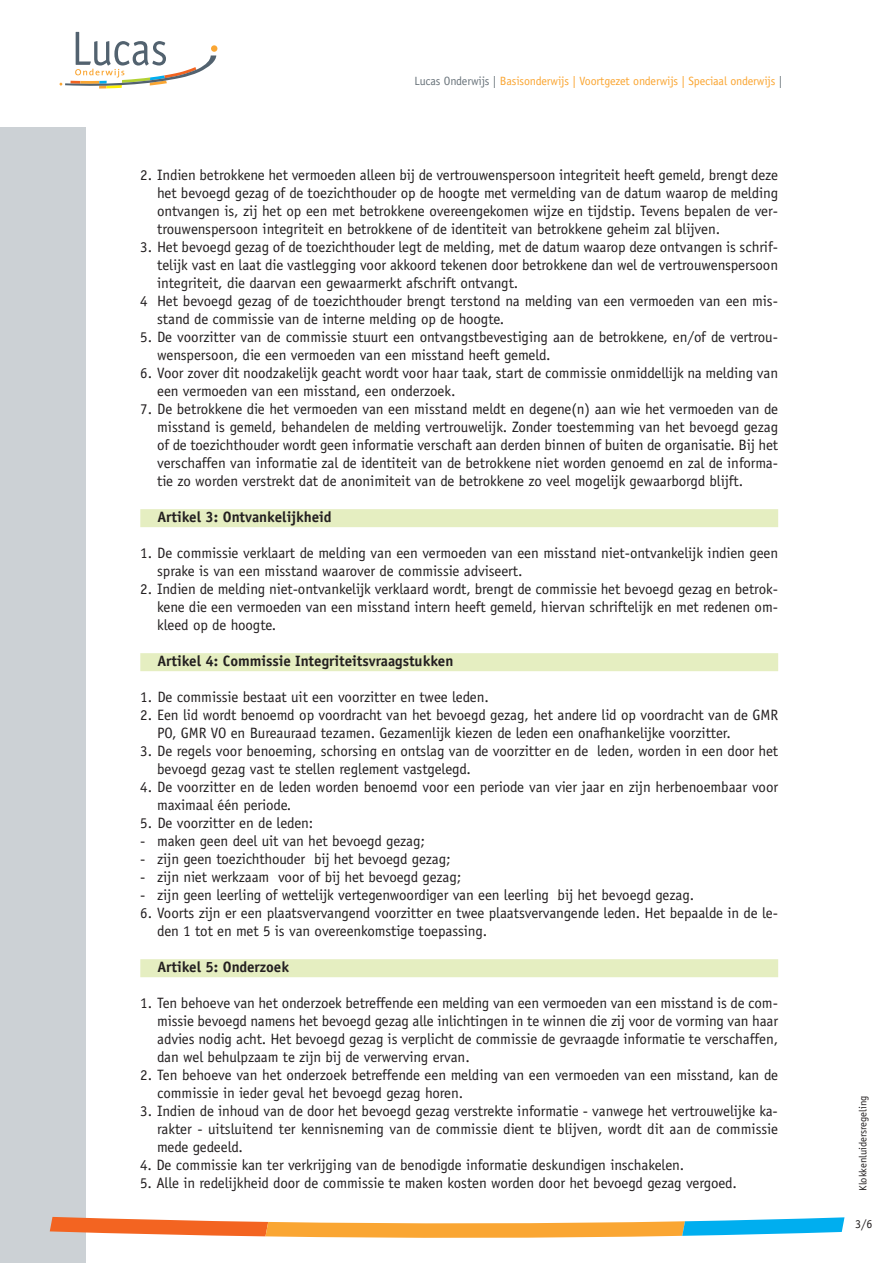
<style>
.page{position:relative;width:893px;height:1263px;background:#fff}
.page>*{position:absolute;margin:0;border:0;box-sizing:border-box;transform-origin:0 0}
.t1{font:15px/18px "Officina Sans LT";letter-spacing:-.005em;color:#231f20}
.t2{font:700 15px "Officina Sans LT";color:#231f20}
.t3{font:12px "Officina Sans LT";letter-spacing:-.01em;color:#faa633}
.t4{font:12px "Officina Sans LT";color:#231f20}
.t5{font:10.5px "Officina Sans LT";color:#231f20}
.s1{color:#6a747b}
</style>
<div class="page">
<div style="left:0;top:128px;width:85px;height:1135px;background:#ccd1d5"></div>
<div style="left:211px;top:45px;width:6px;height:7px;background:#faa633;border-radius:50%"></div>
<svg style="left:60px;top:32px;width:156px;height:57px"></svg>
<svg style="left:50px;top:1217px;width:794px;height:21px"></svg>
<div style="left:140px;top:509px;width:638px;height:18px;background:#e5eec1"></div>
<div style="left:140px;top:653px;width:638px;height:18px;background:#e5eec1"></div>
<div style="left:140px;top:959px;width:638px;height:18px;background:#e5eec1"></div>
<p class="t3" style="left:415px;top:77px;width:369px"><span class="s1">Lucas Onderwijs |</span> Basisonderwijs | Voortgezet onderwijs | Speciaal onderwijs <span class="s1">|</span></p>
<p class="t1" style="left:157px;top:167px;width:622px;text-align:justify;text-indent:-17px">2. Indien betrokkene het vermoeden alleen bij de vertrouwenspersoon integriteit heeft gemeld, brengt deze het bevoegd gezag of de toezichthouder op de hoogte met vermelding van de datum waarop de melding ontvangen is, zij het op een met betrokkene overeengekomen wijze en tijdstip. Tevens bepalen de ver&shy;trouwenspersoon integriteit en betrokkene of de identiteit van betrokkene geheim zal blijven.</p>
<p class="t1" style="left:140px;top:239px;width:639px">3. Het bevoegd gezag of de toezichthouder legt de melding, met de datum waarop deze ontvangen is schrif-</p>
<p class="t1" style="left:157px;top:257px;width:622px">telijk vast en laat die vastlegging voor akkoord tekenen door betrokkene dan wel de vertrouwenspersoon</p>
<p class="t1" style="left:157px;top:275px;width:363px">integriteit, die daarvan een gewaarmerkt afschrift ontvangt.</p>
<p class="t1" style="left:140px;top:293px;width:639px">4 Het bevoegd gezag of de toezichthouder brengt terstond na melding van een vermoeden van een mis-</p>
<p class="t1" style="left:157px;top:311px;width:349px">stand de commissie van de interne melding op de hoogte.</p>
<p class="t1" style="left:157px;top:329px;width:622px;text-indent:-17px">5. De voorzitter van de commissie stuurt een ontvangstbevestiging aan de betrokkene, en/of de vertrou&shy;wenspersoon, die een vermoeden van een misstand heeft gemeld.</p>
<p class="t1" style="left:157px;top:365px;width:622px;text-indent:-17px">6. Voor zover dit noodzakelijk geacht wordt voor haar taak, start de commissie onmiddellijk na melding van een vermoeden van een misstand, een onderzoek.</p>
<p class="t1" style="left:157px;top:401px;width:622px;text-align:justify;text-indent:-17px">7. De betrokkene die het vermoeden van een misstand meldt en degene(n) aan wie het vermoeden van de misstand is gemeld, behandelen de melding vertrouwelijk. Zonder toestemming van het bevoegd gezag of de toezichthouder wordt geen informatie verschaft aan derden binnen of buiten de organisatie. Bij het verschaffen van informatie zal de identiteit van de betrokkene niet worden genoemd en zal de informa&shy;tie zo worden verstrekt dat de anonimiteit van de betrokkene zo veel mogelijk gewaarborgd blijft.</p>
<p class="t2" style="left:157px;top:511px;width:176px">Artikel 3: Ontvankelijkheid</p>
<p class="t1" style="left:157px;top:545px;width:622px;text-indent:-17px">1. De commissie verklaart de melding van een vermoeden van een misstand niet-ontvankelijk indien geen sprake is van een misstand waarover de commissie adviseert.</p>
<p class="t1" style="left:157px;top:581px;width:622px;text-align:justify;text-indent:-17px">2. Indien de melding niet-ontvankelijk verklaard wordt, brengt de commissie het bevoegd gezag en betrok&shy;kene die een vermoeden van een misstand intern heeft gemeld, hiervan schriftelijk en met redenen om&shy;kleed op de hoogte.</p>
<p class="t2" style="left:157px;top:655px;width:298px">Artikel 4: Commissie Integriteitsvraagstukken</p>
<p class="t1" style="left:140px;top:689px;width:350px">1. De commissie bestaat uit een voorzitter en twee leden.</p>
<p class="t1" style="left:157px;top:707px;width:622px;text-indent:-17px">2. Een lid wordt benoemd op voordracht van het bevoegd gezag, het andere lid op voordracht van de GMR<br>PO, GMR VO en Bureauraad tezamen. Gezamenlijk kiezen de leden een onafhankelijke voorzitter.</p>
<p class="t1" style="left:157px;top:743px;width:622px;text-indent:-17px">3. De regels voor benoeming, schorsing en ontslag van de voorzitter en de leden, worden in een door het bevoegd gezag vast te stellen reglement vastgelegd.</p>
<p class="t1" style="left:157px;top:779px;width:622px;text-indent:-17px">4. De voorzitter en de leden worden benoemd voor een periode van vier jaar en zijn herbenoembaar voor maximaal één periode.</p>
<p class="t1" style="left:140px;top:815px;width:175px">5. De voorzitter en de leden:</p>
<p class="t1" style="left:140px;top:833px;width:286px">- maken geen deel uit van het bevoegd gezag;</p>
<p class="t1" style="left:140px;top:851px;width:312px">- zijn geen toezichthouder bij het bevoegd gezag;</p>
<p class="t1" style="left:140px;top:869px;width:322px">- zijn niet werkzaam voor of bij het bevoegd gezag;</p>
<p class="t1" style="left:140px;top:887px;width:555px">- zijn geen leerling of wettelijk vertegenwoordiger van een leerling bij het bevoegd gezag.</p>
<p class="t1" style="left:157px;top:905px;width:622px;text-indent:-17px">6. Voorts zijn er een plaatsvervangend voorzitter en twee plaatsvervangende leden. Het bepaalde in de le&shy;den 1 tot en met 5 is van overeenkomstige toepassing.</p>
<p class="t2" style="left:157px;top:961px;width:133px">Artikel 5: Onderzoek</p>
<p class="t1" style="left:157px;top:995px;width:622px;text-align:justify;text-indent:-17px">1. Ten behoeve van het onderzoek betreffende een melding van een vermoeden van een misstand is de com&shy;missie bevoegd namens het bevoegd gezag alle inlichtingen in te winnen die zij voor de vorming van haar advies nodig acht. Het bevoegd gezag is verplicht de commissie de gevraagde informatie te verschaffen, dan wel behulpzaam te zijn bij de verwerving ervan.</p>
<p class="t1" style="left:157px;top:1067px;width:622px;text-indent:-17px">2. Ten behoeve van het onderzoek betreffende een melding van een vermoeden van een misstand, kan de commissie in ieder geval het bevoegd gezag horen.</p>
<p class="t1" style="left:157px;top:1103px;width:622px;text-align:justify;text-indent:-17px">3. Indien de inhoud van de door het bevoegd gezag verstrekte informatie - vanwege het vertrouwelijke ka&shy;rakter - uitsluitend ter kennisneming van de commissie dient te blijven, wordt dit aan de commissie mede gedeeld.</p>
<p class="t1" style="left:140px;top:1157px;width:546px">4. De commissie kan ter verkrijging van de benodigde informatie deskundigen inschakelen.</p>
<p class="t1" style="left:140px;top:1175px;width:598px">5. Alle in redelijkheid door de commissie te maken kosten worden door het bevoegd gezag vergoed.</p>
<p class="t5" style="left:859px;top:1191px;width:96px;rotate:-90deg">Klokkenluidersregeling</p>
<p class="t4" style="left:855px;top:1219px;width:19px">3/6</p>
</div>
